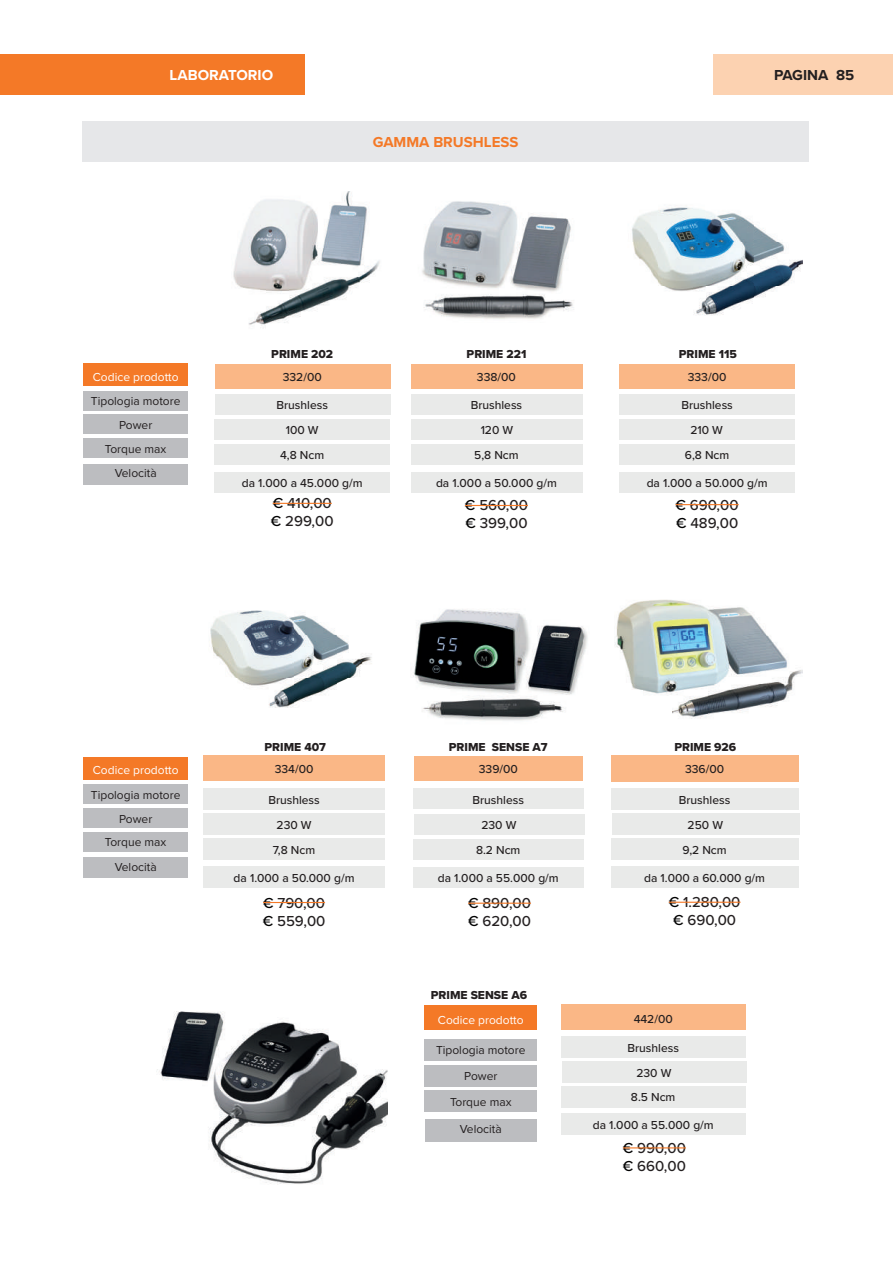
<style>
.page{position:relative;width:893px;height:1263px;background:#fff}
.page>*{position:absolute;margin:0;border:0;box-sizing:border-box;transform-origin:0 0}
.t1{font:500 15px/18px "Proxima Nova";color:#231f20}
.t2{font:700 15px "Proxima Nova";color:#f47927}
.t3{font:700 15px "Proxima Nova";color:#fff}
.t4{font:700 15px "Proxima Nova";color:#231f20}
.t5{font:500 12px "Proxima Nova";color:#231f20}
.t6{font:12px/23.5px "Proxima Nova";color:#231f20;text-align:center}
.t7{font:12px "Proxima Nova Extrabld";color:#231f20}
.t8{font:12px "Proxima Nova";color:#fff}
.s1{color:#000001}
</style>
<div class="page">
<div style="left:714px;top:54px;width:179px;height:40px;background:#fcd2b1"></div>
<div style="left:411px;top:364px;width:172px;height:24px;background:#fab786"></div>
<div style="left:411px;top:394px;width:172px;height:21px;background:#e9eae9"></div>
<div style="left:411px;top:444px;width:172px;height:21px;background:#e9eae9"></div>
<div style="left:411px;top:472px;width:172px;height:21px;background:#e9eae9"></div>
<div style="left:215px;top:364px;width:175px;height:24px;background:#fab786"></div>
<div style="left:215px;top:394px;width:175px;height:20px;background:#e9eae9"></div>
<div style="left:215px;top:444px;width:175px;height:21px;background:#e9eae9"></div>
<div style="left:215px;top:472px;width:175px;height:21px;background:#e9eae9"></div>
<hr style="left:273px;top:503px;width:59px;height:1px;background:#f47927">
<hr style="left:465px;top:505px;width:63px;height:1px;background:#f47927">
<div style="left:611px;top:755px;width:188px;height:26px;background:#fab786"></div>
<div style="left:611px;top:788px;width:188px;height:22px;background:#e9eae9"></div>
<div style="left:611px;top:838px;width:188px;height:22px;background:#e9eae9"></div>
<div style="left:611px;top:866px;width:188px;height:22px;background:#e9eae9"></div>
<div style="left:620px;top:364px;width:175px;height:24px;background:#fab786"></div>
<div style="left:204px;top:755px;width:181px;height:26px;background:#fab786"></div>
<div style="left:620px;top:394px;width:175px;height:20px;background:#e9eae9"></div>
<div style="left:204px;top:788px;width:181px;height:22px;background:#e9eae9"></div>
<div style="left:620px;top:444px;width:175px;height:21px;background:#e9eae9"></div>
<div style="left:204px;top:838px;width:181px;height:22px;background:#e9eae9"></div>
<div style="left:620px;top:472px;width:175px;height:21px;background:#e9eae9"></div>
<div style="left:204px;top:866px;width:181px;height:22px;background:#e9eae9"></div>
<hr style="left:676px;top:504px;width:63px;height:1px;background:#f47927">
<hr style="left:263px;top:902px;width:62px;height:1px;background:#f47927">
<hr style="left:669px;top:902px;width:71px;height:1px;background:#f47927">
<div style="left:0;top:54px;width:304px;height:40px;background:#f47927"></div>
<div style="left:82px;top:121px;width:727px;height:41px;background:#e6e7e9"></div>
<div style="left:215px;top:419px;width:175px;height:21px;background:#e9eae9"></div>
<div style="left:411px;top:419px;width:172px;height:21px;background:#e9eae9"></div>
<div style="left:83px;top:391px;width:105px;height:19px;background:#bcbdc0"></div>
<div style="left:83px;top:415px;width:105px;height:19px;background:#bcbdc0"></div>
<div style="left:83px;top:438px;width:105px;height:19px;background:#bcbdc0"></div>
<div style="left:84px;top:464px;width:104px;height:20px;background:#bcbdc0"></div>
<div style="left:83px;top:363px;width:105px;height:23px;background:#f47927"></div>
<div style="left:619px;top:419px;width:176px;height:21px;background:#e9eae9"></div>
<div style="left:204px;top:813px;width:181px;height:22px;background:#e9eae9"></div>
<div style="left:612px;top:813px;width:187px;height:22px;background:#e9eae9"></div>
<img style="left:413px;top:609px;width:175px;height:112px">
<div style="left:414px;top:756px;width:169px;height:24px;background:#fab786"></div>
<div style="left:413px;top:788px;width:171px;height:21px;background:#e9eae9"></div>
<div style="left:413px;top:839px;width:171px;height:21px;background:#e9eae9"></div>
<div style="left:413px;top:867px;width:171px;height:21px;background:#e9eae9"></div>
<hr style="left:468px;top:903px;width:63px;height:1px;background:#f47927">
<div style="left:414px;top:814px;width:170px;height:21px;background:#e9eae9"></div>
<img style="left:156px;top:1011px;width:231px;height:174px">
<div style="left:83px;top:785px;width:105px;height:19px;background:#bcbdc0"></div>
<div style="left:83px;top:808px;width:105px;height:20px;background:#bcbdc0"></div>
<div style="left:83px;top:832px;width:105px;height:19px;background:#bcbdc0"></div>
<div style="left:84px;top:858px;width:104px;height:20px;background:#bcbdc0"></div>
<div style="left:83px;top:757px;width:105px;height:22px;background:#f47927"></div>
<div style="left:561px;top:1005px;width:184px;height:25px;background:#fab786"></div>
<div style="left:561px;top:1036px;width:184px;height:21px;background:#e9eae9"></div>
<div style="left:561px;top:1086px;width:184px;height:21px;background:#e9eae9"></div>
<div style="left:561px;top:1113px;width:184px;height:21px;background:#e9eae9"></div>
<div style="left:562px;top:1061px;width:184px;height:22px;background:#e9eae9"></div>
<hr style="left:623px;top:1147px;width:63px;height:1px;background:#f47927">
<div style="left:424px;top:1039px;width:113px;height:21px;background:#bcbdc0"></div>
<div style="left:424px;top:1065px;width:113px;height:21px;background:#bcbdc0"></div>
<div style="left:424px;top:1091px;width:113px;height:21px;background:#bcbdc0"></div>
<div style="left:425px;top:1119px;width:112px;height:22px;background:#bcbdc0"></div>
<div style="left:424px;top:1005px;width:113px;height:25px;background:#f47927"></div>
<img style="left:233px;top:191px;width:147px;height:137px">
<img style="left:422px;top:201px;width:152px;height:118px">
<img style="left:615px;top:599px;width:188px;height:120px">
<img style="left:210px;top:610px;width:162px;height:98px">
<img style="left:632px;top:207px;width:171px;height:108px">
<p class="t3" style="left:170px;top:64px;width:105px">LABORATORIO</p>
<p class="t4" style="left:774px;top:64px;width:81px">PAGINA 85</p>
<p class="t2" style="left:373px;top:131px;width:147px">GAMMA BRUSHLESS</p>
<p class="t7" style="left:271px;top:345px;width:63px">PRIME 202</p>
<p class="t7" style="left:467px;top:345px;width:61px">PRIME 221</p>
<p class="t7" style="left:679px;top:345px;width:59px">PRIME 115</p>
<p class="t8" style="left:93px;top:368px;width:87px">Codice prodotto</p>
<p class="t6" style="left:91px;top:389px;width:91px">Tipologia motore<br>Power<br>Torque max</p>
<p class="t6" style="left:115px;top:461px;width:43px">Velocità</p>
<p class="t5" style="left:283px;top:368px;width:41px">332/00</p>
<p class="t5" style="left:276px;top:396px;width:53px">Brushless</p>
<p class="t5" style="left:477px;top:368px;width:41px">338/00</p>
<p class="t5" style="left:471px;top:396px;width:53px">Brushless</p>
<p class="t5" style="left:286px;top:421px;width:34px">100 W</p>
<p class="t5" style="left:481px;top:421px;width:34px">120 W</p>
<p class="t5" style="left:280px;top:446px;width:46px">4,8 Ncm</p>
<p class="t5" style="left:474px;top:446px;width:46px">5,8 Ncm</p>
<p class="t5" style="left:242px;top:474px;width:122px">da 1.000 a 45.000 g/m</p>
<p class="t1" style="left:271px;top:494px;width:64px"><span class="s1">€</span> 410,00 <span class="s1">€</span> 299,00</p>
<p class="t1" style="left:465px;top:496px;width:65px"><span class="s1">€</span> 560,00 <span class="s1">€</span> 399,00</p>
<p class="t5" style="left:436px;top:474px;width:122px">da 1.000 a 50.000 g/m</p>
<p class="t5" style="left:688px;top:368px;width:40px">333/00</p>
<p class="t5" style="left:681px;top:396px;width:53px">Brushless</p>
<p class="t5" style="left:690px;top:421px;width:34px">210 W</p>
<p class="t5" style="left:685px;top:446px;width:46px">6,8 Ncm</p>
<p class="t5" style="left:647px;top:474px;width:122px">da 1.000 a 50.000 g/m</p>
<p class="t1" style="left:676px;top:495px;width:65px"><span class="s1">€</span> 690,00 <span class="s1">€</span> 489,00</p>
<p class="t8" style="left:93px;top:761px;width:87px">Codice prodotto</p>
<p class="t6" style="left:91px;top:783px;width:91px">Tipologia motore<br>Power<br>Torque max</p>
<p class="t6" style="left:115px;top:855px;width:43px">Velocità</p>
<p class="t7" style="left:265px;top:738px;width:63px">PRIME 407</p>
<p class="t7" style="left:674px;top:738px;width:63px">PRIME 926</p>
<p class="t7" style="left:449px;top:738px;width:100px">PRIME SENSE A7</p>
<p class="t5" style="left:275px;top:760px;width:40px">334/00</p>
<p class="t5" style="left:268px;top:791px;width:53px">Brushless</p>
<p class="t5" style="left:479px;top:760px;width:41px">339/00</p>
<p class="t5" style="left:472px;top:791px;width:53px">Brushless</p>
<p class="t5" style="left:685px;top:760px;width:41px">336/00</p>
<p class="t5" style="left:679px;top:791px;width:53px">Brushless</p>
<p class="t5" style="left:277px;top:816px;width:37px">230 W</p>
<p class="t5" style="left:688px;top:816px;width:37px">250 W</p>
<p class="t5" style="left:481px;top:816px;width:37px">230 W</p>
<p class="t5" style="left:273px;top:841px;width:44px">7,8 Ncm</p>
<p class="t5" style="left:682px;top:841px;width:46px">9,2 Ncm</p>
<p class="t5" style="left:476px;top:841px;width:46px">8.2 Ncm</p>
<p class="t5" style="left:234px;top:869px;width:122px">da 1.000 a 50.000 g/m</p>
<p class="t5" style="left:438px;top:869px;width:123px">da 1.000 a 55.000 g/m</p>
<p class="t1" style="left:468px;top:894px;width:64px"><span class="s1">€</span> 890,00 <span class="s1">€</span> 620,00</p>
<p class="t5" style="left:644px;top:869px;width:122px">da 1.000 a 60.000 g/m</p>
<p class="t1" style="left:263px;top:893px;width:64px"><span class="s1">€</span> 790,00 <span class="s1">€</span> 559,00</p>
<p class="t1" style="left:669px;top:893px;width:73px"><span class="s1">€</span> 1.280,00 <span class="s1">€</span> 690,00</p>
<p class="t7" style="left:431px;top:986px;width:98px">PRIME SENSE A6</p>
<p class="t8" style="left:438px;top:1011px;width:87px">Codice prodotto</p>
<p class="t6" style="left:436px;top:1037px;width:91px;line-height:26px">Tipologia motore<br>Power<br>Torque max</p>
<p class="t6" style="left:460px;top:1117px;width:43px">Velocità</p>
<p class="t5" style="left:634px;top:1010px;width:41px">442/00</p>
<p class="t5" style="left:627px;top:1039px;width:53px">Brushless</p>
<p class="t5" style="left:636px;top:1064px;width:37px">230 W</p>
<p class="t5" style="left:631px;top:1088px;width:46px">8.5 Ncm</p>
<p class="t5" style="left:593px;top:1116px;width:123px">da 1.000 a 55.000 g/m</p>
<p class="t1" style="left:623px;top:1138px;width:65px"><span class="s1">€</span> 990,00 <span class="s1">€</span> 660,00</p>
</div>
